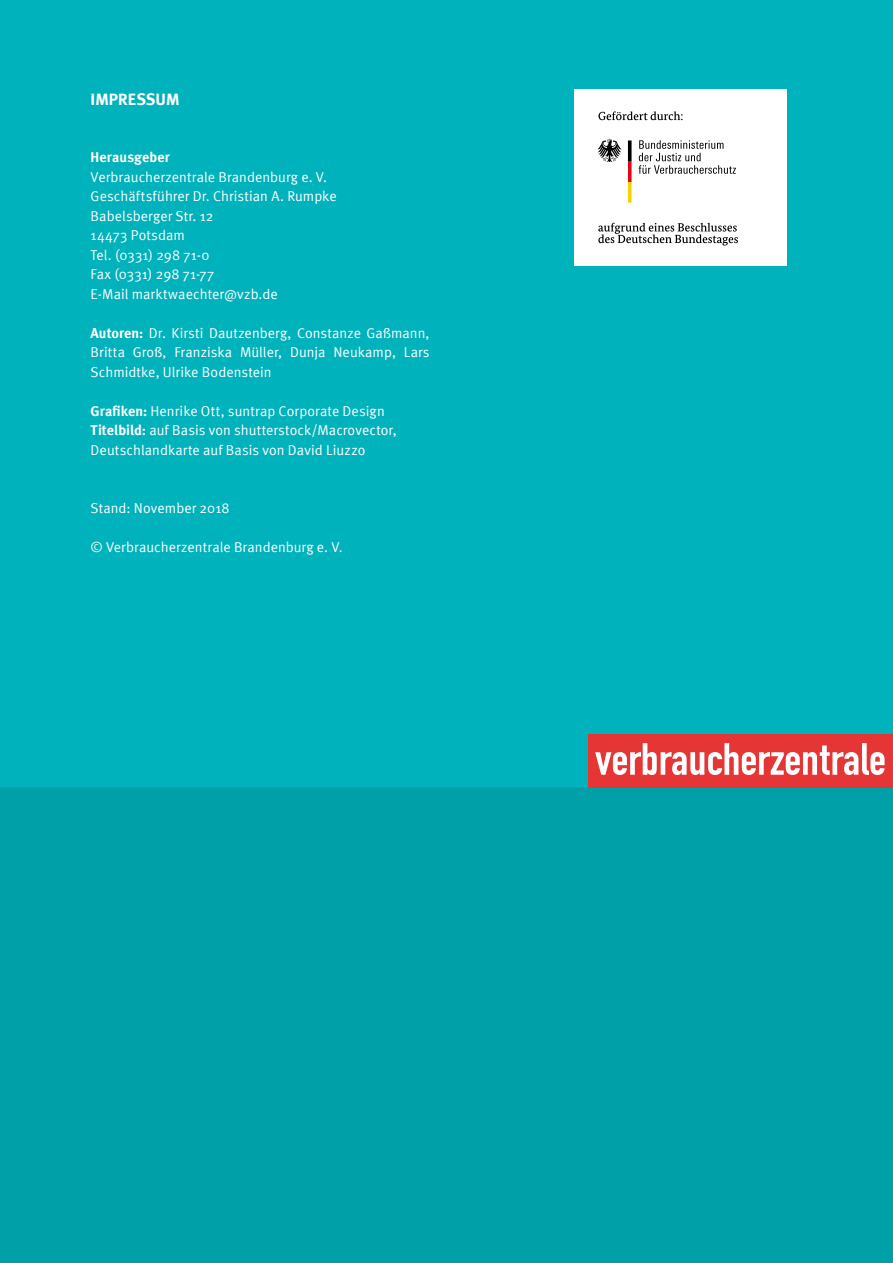
<style>
.page{position:relative;width:893px;height:1263px;background:#00b2bb}
.page>*{position:absolute;margin:0;border:0;box-sizing:border-box;transform-origin:0 0}
.t1{font:700 16.5px "Meta";letter-spacing:.005em;color:#fff}
.t2{font:14.25px/19.5px "Meta Normal";letter-spacing:.005em;color:#fff}
.t3{font:700 14.25px "Meta";letter-spacing:.01em;color:#fff}
.s1{font-family:"Meta";font-weight:700}
</style>
<div class="page">
<div style="left:0;top:787px;width:893px;height:476px;background:#009ba4"></div>
<div style="left:588px;top:734px;width:304px;height:53px;background:#e53534"></div>
<svg style="left:595px;top:743px;width:289px;height:32px"></svg>
<hr style="left:892px;top:734px;width:1px;height:53px;background:#e53534">
<div style="left:574px;top:89px;width:213px;height:177px;background:#fff"></div>
<svg style="left:597px;top:111px;width:141px;height:135px"></svg>
<p class="t1" style="left:91px;top:89px;width:90px">IMPRESSUM</p>
<p class="t3" style="left:91px;top:149px;width:81px">Herausgeber</p>
<p class="t2" style="left:91px;top:167px;width:248px">Verbraucherzentrale Brandenburg e. V.<br>Geschäftsführer Dr. Christian A. Rumpke<br>Babelsberger Str. 12<br>14473 Potsdam<br>Tel. (0331) 298 71-0<br>Fax (0331) 298 71-77<br>E-Mail marktwaechter@vzb.de</p>
<p class="t2" style="left:91px;top:323px;width:341px;text-align:justify"><span class="s1">Autoren:</span> Dr. Kirsti Dautzenberg, Constanze Gaßmann, Britta Groß, Franziska Müller, Dunja Neukamp, Lars Schmidtke, Ulrike Bodenstein</p>
<p class="t2" style="left:91px;top:401px;width:308px"><span class="s1">Grafiken:</span> Henrike Ott, suntrap Corporate Design<br><span class="s1">Titelbild:</span> auf Basis von shutterstock/Macrovector,<br>Deutschlandkarte auf Basis von David Liuzzo</p>
<p class="t2" style="left:91px;top:498px;width:141px">Stand: November 2018</p>
<p class="t2" style="left:91px;top:537px;width:254px">© Verbraucherzentrale Brandenburg e. V.</p>
</div>
